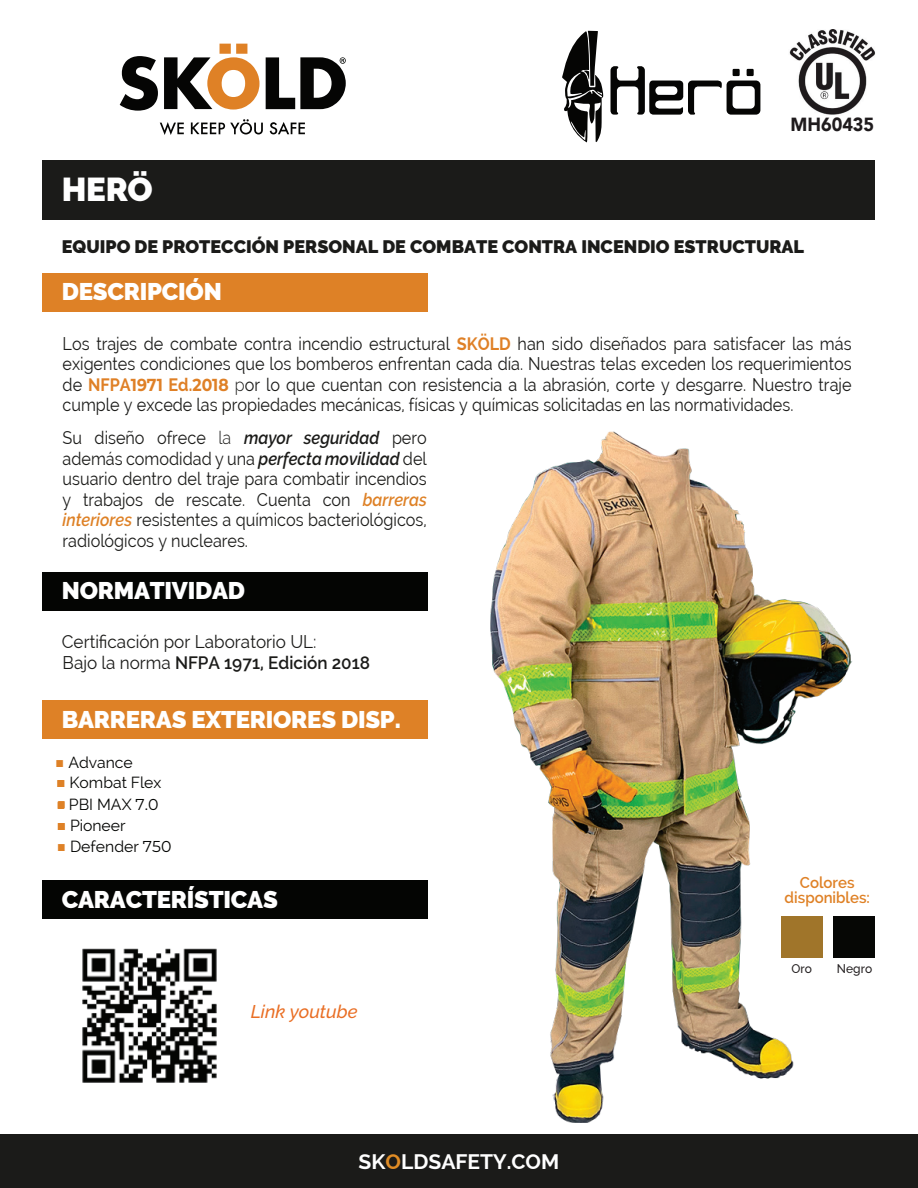
<style>
.page{position:relative;width:918px;height:1188px;background:#fff}
.page>*{position:absolute;margin:0;border:0;box-sizing:border-box;transform-origin:0 0}
.t1{font:900 33px "Raleway";color:#fff}
.t2{font:900 24px "Raleway";letter-spacing:-.01em;color:#fff}
.t3{font:700 21px "Raleway";color:#fff}
.t4{font:900 18.9px "Avenir";color:#1f1b1d;scale:.95 1}
.t5{font:italic 500 18.3px "Raleway";color:#e96e24}
.t6{font:18px/20.5px "Raleway";color:#1b1b19;text-align:justify;scale:.9 1}
.t7{font:18px/20.5px "Raleway";color:#1b1b19;scale:.95 1}
.t8{font:900 18px "Raleway";color:#1b1b19}
.t9{font:15.75px "Raleway";color:#040503}
.t10{font:600 15.75px/15px "Raleway";color:#df8126;text-align:center;scale:.95 1}
.t11{font:500 12.6px "Raleway";color:#231f20;scale:.95 1}
.s1{font-weight:700;color:#df8026}
.s2{font-family:"Montserrat";font-weight:700;font-size:17.4px;color:#df8026}
.s3{font-weight:300}
.s4{font-weight:600;font-style:italic}
.s5{font-weight:600;font-style:italic;color:#de8126}
.s6{font-weight:600}
.s7{font-family:"Arial";font-size:15px;color:#de8126}
.s8{font-family:"Montserrat"}
.s9{color:#e08c25}
</style>
<div class="page">
<div style="left:42px;top:572px;width:386px;height:39px;background:#040503"></div>
<div style="left:42px;top:700px;width:386px;height:39px;background:#de8126"></div>
<div style="left:42px;top:273px;width:386px;height:39px;background:#de8126"></div>
<div style="left:42px;top:160px;width:833px;height:59px;background:#1b1b19"></div>
<div style="left:0;top:1134px;width:918px;height:54px;background:#1b1b19"></div>
<svg style="left:120px;top:56px;width:38px;height:55px"></svg>
<svg style="left:164px;top:44px;width:96px;height:66px"></svg>
<svg style="left:160px;top:122px;width:24px;height:13px"></svg>
<svg style="left:191px;top:119px;width:72px;height:15px"></svg>
<svg style="left:270px;top:122px;width:35px;height:12px"></svg>
<svg style="left:266px;top:57px;width:80px;height:52px"></svg>
<svg style="left:562px;top:30px;width:42px;height:113px"></svg>
<svg style="left:611px;top:66px;width:149px;height:49px"></svg>
<img style="left:82px;top:948px;width:135px;height:135px">
<img style="left:789px;top:30px;width:86px;height:85px">
<img style="left:490px;top:431px;width:362px;height:692px">
<div style="left:781px;top:916px;width:42px;height:41px;background:#a0752a"></div>
<div style="left:834px;top:916px;width:41px;height:41px;background:#060705"></div>
<div style="left:42px;top:880px;width:386px;height:39px;background:#040503"></div>
<p class="t4" style="left:790px;top:108px;width:90px">MH60435</p>
<h1 class="t1" style="left:62px;top:170px;width:92px">HERÖ</h1>
<p class="t8" style="left:62px;top:236px;width:744px">EQUIPO DE PROTECCIÓN PERSONAL DE COMBATE CONTRA INCENDIO ESTRUCTURAL</p>
<h2 class="t2" style="left:62px;top:278px;width:161px">DESCRIPCIÓN</h2>
<p class="t6" style="left:63px;top:333px;width:878px">Los trajes de combate contra incendio estructural <span class="s1">SKÖLD</span> han sido diseñados para satisfacer las más exigentes condiciones que los bomberos enfrentan cada día. Nuestras telas exceden los requerimientos de <span class="s1">NFPA</span><span class="s2">1971</span> <span class="s1">Ed.</span><span class="s2">2018</span> <span class="s3">p</span>or lo que cuentan con resistencia a la abrasión, corte y desgarre. Nuestro traje cumple y excede las propiedades mecánicas, físicas y químicas solicitadas en las normatividades.</p>
<p class="t6" style="left:63px;top:428px;width:406px">Su diseño ofrece <span class="s3">la</span> <span class="s4">mayor seguridad</span> pero además comodidad y una <span class="s4">perfecta movilidad</span> del usuario dentro del traje para combatir incendios y trabajos de rescate. Cuenta con <span class="s5">barreras interiores</span> resistentes a químicos bacteriológicos, radiológicos y nucleares.</p>
<h2 class="t2" style="left:62px;top:577px;width:185px">NORMATIVIDAD</h2>
<p class="t7" style="left:62px;top:632px;width:326px">Certificación por Laboratorio UL:<br>Bajo la norma <span class="s6">NFPA 1971, Edición 2018</span></p>
<h2 class="t2" style="left:62px;top:705px;width:340px">BARRERAS EXTERIORES DISP.</h2>
<p class="t9" style="left:55px;top:753px;width:79px"><span class="s7">■</span> Advance</p>
<p class="t9" style="left:57px;top:774px;width:106px"><span class="s7">■</span> Kombat Flex</p>
<p class="t9" style="left:57px;top:795px;width:103px"><span class="s7">■</span> PBI MAX <span class="s8">7.0</span></p>
<p class="t9" style="left:57px;top:816px;width:70px"><span class="s7">■</span> Pioneer</p>
<p class="t9" style="left:57px;top:837px;width:116px"><span class="s7">■</span> Defender <span class="s8">750</span></p>
<h2 class="t2" style="left:62px;top:885px;width:217px">CARACTERÍSTICAS</h2>
<p class="t5" style="left:251px;top:1001px;width:108px">Link youtube</p>
<p class="t3" style="left:359px;top:1149px;width:202px">SK<span class="s9">O</span>LDSAFETY.COM</p>
<p class="t10" style="left:785px;top:875px;width:91px">Colores disponibles:</p>
<p class="t11" style="left:791px;top:961px;width:23px">Oro</p>
<p class="t11" style="left:837px;top:961px;width:39px">Negro</p>
</div>
